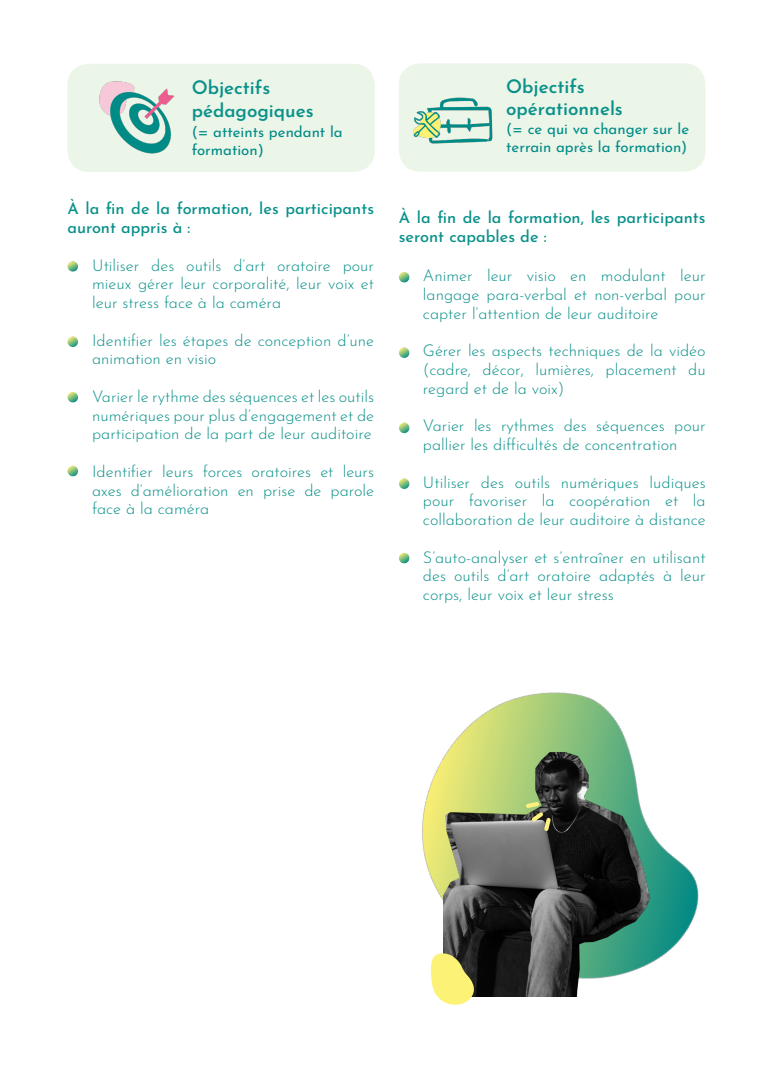
<style>
.page{position:relative;width:773px;height:1081px;background:#fff}
.page>*{position:absolute;margin:0;border:0;box-sizing:border-box;transform-origin:0 0}
.t1{font:600 18.75px "Josefin Sans";color:#0a918a}
.t2{font:300 16.25px/18.8px "Josefin Sans";color:#0a918a;text-align:justify}
.t3{font:500 16.25px/18.8px "Josefin Sans";color:#0a918a}
.t4{font:15px/18px "Josefin Sans";color:#008b87}
</style>
<div class="page">
<div style="left:67px;top:64px;width:307px;height:108px;background:#ebf5e8;border-radius:21px"></div>
<svg style="left:67px;top:261px;width:11px;height:11px"></svg>
<svg style="left:67px;top:336px;width:11px;height:11px"></svg>
<svg style="left:67px;top:392px;width:11px;height:11px"></svg>
<svg style="left:67px;top:466px;width:11px;height:10px"></svg>
<img style="left:99px;top:81px;width:76px;height:73px">
<img style="left:422px;top:758px;width:277px;height:187px">
<div style="left:399px;top:63px;width:306px;height:109px;background:#ebf5e8;border-radius:21px"></div>
<img style="left:413px;top:97px;width:80px;height:47px">
<svg style="left:399px;top:272px;width:10px;height:11px"></svg>
<svg style="left:399px;top:347px;width:10px;height:11px"></svg>
<svg style="left:399px;top:422px;width:10px;height:11px"></svg>
<svg style="left:399px;top:478px;width:10px;height:11px"></svg>
<svg style="left:399px;top:553px;width:10px;height:10px"></svg>
<img style="left:443px;top:692px;width:232px;height:305px">
<svg style="left:523px;top:799px;width:30px;height:35px"></svg>
<svg style="left:430px;top:953px;width:44px;height:52px;background:#dad27a"></svg>
<p class="t1" style="left:192px;top:74px;width:80px">Objectifs</p>
<p class="t1" style="left:192px;top:96px;width:124px">pédagogiques</p>
<p class="t4" style="left:192px;top:121px;width:152px">(= atteints pendant la formation)</p>
<p class="t3" style="left:67px;top:198px;width:308px">À la fin de la formation, les participants auront appris à :</p>
<p class="t2" style="left:92px;top:254px;width:283px">Utiliser des outils d’art oratoire pour mieux gérer leur corporalité, leur voix et leur stress face à la caméra</p>
<p class="t2" style="left:92px;top:329px;width:283px">Identifier les étapes de conception d’une animation en visio</p>
<p class="t2" style="left:92px;top:385px;width:283px">Varier le rythme des séquences et les outils numériques pour plus d’engagement et de participation de la part de leur auditoire</p>
<p class="t2" style="left:92px;top:460px;width:283px">Identifier leurs forces oratoires et leurs axes d’amélioration en prise de parole face à la caméra</p>
<p class="t1" style="left:506px;top:72px;width:80px">Objectifs</p>
<p class="t1" style="left:506px;top:95px;width:118px">opérationnels</p>
<p class="t4" style="left:506px;top:118px;width:184px">(= ce qui va changer sur le terrain après la formation)</p>
<p class="t3" style="left:399px;top:207px;width:308px">À la fin de la formation, les participants seront capables de :</p>
<p class="t2" style="left:423px;top:265px;width:284px">Animer leur visio en modulant leur langage para-verbal et non-verbal pour capter l’attention de leur auditoire</p>
<p class="t2" style="left:423px;top:340px;width:284px">Gérer les aspects techniques de la vidéo (cadre, décor, lumières, placement du regard et de la voix)</p>
<p class="t2" style="left:423px;top:415px;width:284px">Varier les rythmes des séquences pour pallier les difficultés de concentration</p>
<p class="t2" style="left:423px;top:471px;width:284px">Utiliser des outils numériques ludiques pour favoriser la coopération et la collaboration de leur auditoire à distance</p>
<p class="t2" style="left:423px;top:546px;width:284px">S’auto-analyser et s’entraîner en utilisant des outils d’art oratoire adaptés à leur corps, leur voix et leur stress</p>
</div>
